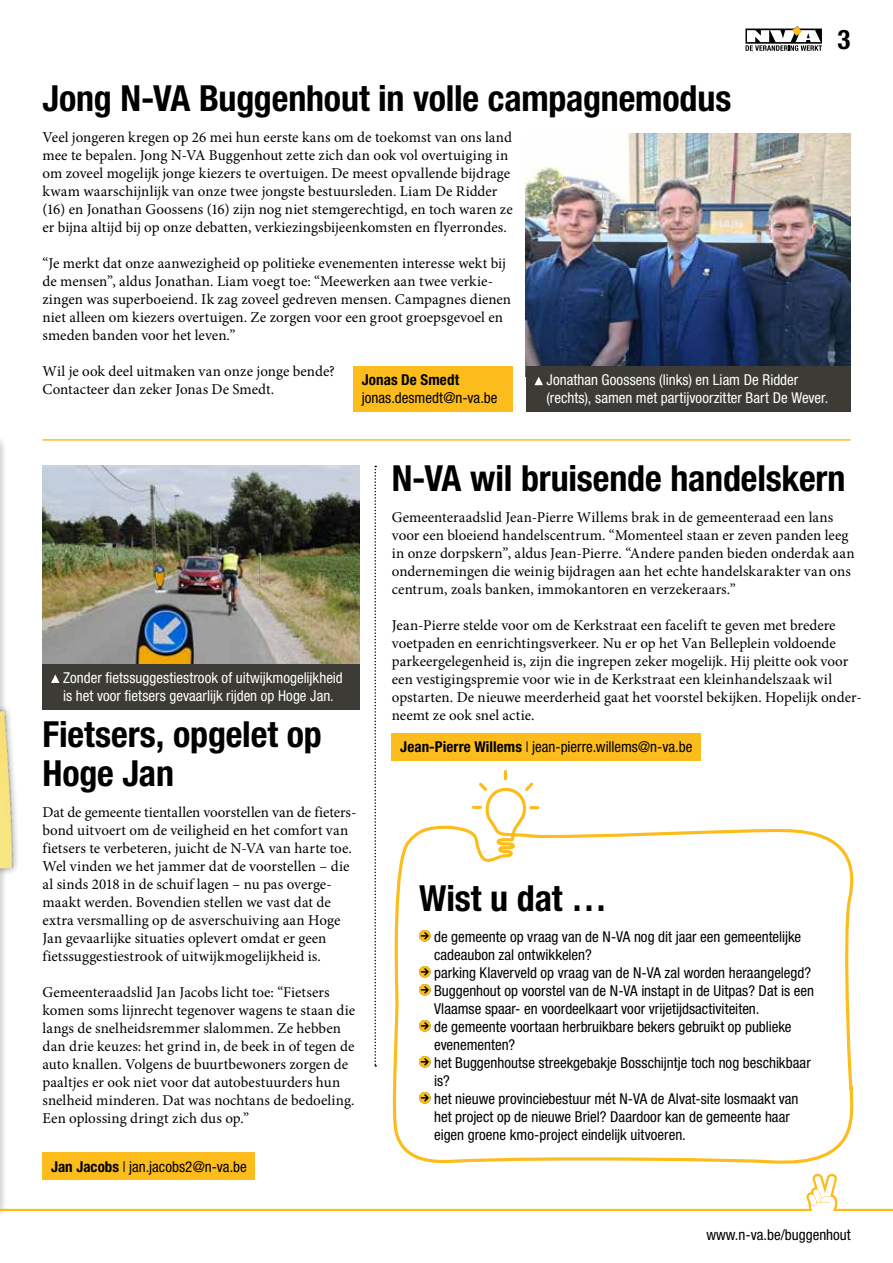
<style>
.page{position:relative;width:893px;height:1263px;background:#fff}
.page>*{position:absolute;margin:0;border:0;box-sizing:border-box;transform-origin:0 0}
.t1{font:700 condensed 36px/39px "Helvetica Neue LT Std";letter-spacing:-.005em;color:#000}
.t2{font:700 condensed 27px "Helvetica Neue LT Std";color:#000}
.t3{font:15px/18px "Minion Pro";color:#000}
.t4{font:condensed 15px/18px "Helvetica Neue LT Std";color:#000}
.t5{font:condensed 15px/18px "Helvetica Neue LT Std";color:#fff}
.t6{font:700 condensed 15px "Helvetica Neue LT Std";letter-spacing:.01em;color:#000}
.s1{font-weight:700}
.s2{font-weight:300}
</style>
<div class="page">
<hr style="left:43px;top:439px;width:807px;height:2px;background:#fcbd1c">
<div style="left:353px;top:366px;width:160px;height:46px;background:#fcbd1c"></div>
<div style="left:43px;top:1152px;width:212px;height:28px;background:#fcbd1c"></div>
<div style="left:392px;top:733px;width:309px;height:28px;background:#fcbd1c"></div>
<img style="left:526px;top:133px;width:324px;height:233px">
<div style="left:0;top:436px;width:8px;height:783px;background:#000;opacity:.4"></div>
<div style="left:526px;top:366px;width:324px;height:46px;background:#3c3b35"></div>
<svg style="left:534px;top:377px;width:9px;height:8px"></svg>
<div style="left:0;top:696px;width:20px;height:181px;background:#000;opacity:.4"></div>
<img style="left:0;top:700px;width:20px;height:168px">
<img style="left:43px;top:466px;width:317px;height:198px">
<div style="left:43px;top:664px;width:317px;height:45px;background:#3c3b35"></div>
<svg style="left:51px;top:674px;width:9px;height:9px"></svg>
<svg style="left:393px;top:769px;width:461px;height:395px"></svg>
<svg style="left:419px;top:930px;width:11px;height:11px"></svg>
<svg style="left:419px;top:966px;width:11px;height:11px"></svg>
<svg style="left:419px;top:984px;width:11px;height:11px"></svg>
<svg style="left:419px;top:1020px;width:11px;height:11px"></svg>
<svg style="left:419px;top:1056px;width:11px;height:11px"></svg>
<svg style="left:419px;top:1092px;width:11px;height:11px"></svg>
<svg style="left:374px;top:466px;width:2px;height:600px"></svg>
<svg style="left:0;top:1173px;width:893px;height:38px"></svg>
<svg style="left:745px;top:26px;width:77px;height:25px"></svg>
<h2 class="t2" style="left:837px;top:23px;width:14px">3</h2>
<h1 class="t1" style="left:43px;top:78px;width:690px">Jong N-VA Buggenhout in volle campagnemodus</h1>
<p class="t3" style="left:43px;top:128px;width:472px">Veel jongeren kregen op 26 mei hun eerste kans om de toekomst van ons land mee te bepalen. Jong N-VA Buggenhout zette zich dan ook vol overtuiging in om zoveel mogelijk jonge kiezers te overtuigen. De meest opvallende bijdrage kwam waarschijnlijk van onze twee jongste bestuursleden. Liam De Ridder (16) en Jonathan Goossens (16) zijn nog niet stemgerechtigd, en toch waren ze er bijna altijd bij op onze debatten, verkiezingsbijeenkomsten en flyerrondes.</p>
<p class="t3" style="left:43px;top:254px;width:470px">“Je merkt dat onze aanwezigheid op politieke evenementen interesse wekt bij de mensen”, aldus Jonathan. Liam voegt toe: “Meewerken aan twee verkie&shy;zingen was superboeiend. Ik zag zoveel gedreven mensen. Campagnes dienen niet alleen om kiezers overtuigen. Ze zorgen voor een groot groepsgevoel en smeden banden voor het leven.”</p>
<p class="t3" style="left:43px;top:362px;width:294px">Wil je ook deel uitmaken van onze jonge bende?<br>Contacteer dan zeker Jonas De Smedt.</p>
<p class="t6" style="left:362px;top:371px;width:99px">Jonas De Smedt</p>
<p class="t4" style="left:362px;top:389px;width:137px">jonas.desmedt@n-va.be</p>
<p class="t5" style="left:547px;top:371px;width:283px">Jonathan Goossens (links) en Liam De Ridder (rechts), samen met partijvoorzitter Bart De Wever.</p>
<p class="t5" style="left:63px;top:668px;width:281px">Zonder fietssuggestiestrook of uitwijkmogelijkheid is het voor fietsers gevaarlijk rijden op Hoge Jan.</p>
<h1 class="t1" style="left:43px;top:714px;width:281px">Fietsers, opgelet op<br>Hoge Jan</h1>
<p class="t3" style="left:43px;top:803px;width:315px">Dat de gemeente tientallen voorstellen van de fieters&shy;bond uitvoert om de veiligheid en het comfort van fietsers te verbeteren, juicht de N-VA van harte toe.<br>Wel vinden we het jammer dat de voorstellen – die al sinds 2018 in de schuif lagen – nu pas overge&shy;maakt werden. Bovendien stellen we vast dat de extra versmalling op de asverschuiving aan Hoge Jan gevaarlijke situaties oplevert omdat er geen fietssuggestiestrook of uitwijkmogelijkheid is.</p>
<p class="t3" style="left:43px;top:983px;width:314px">Gemeenteraadslid Jan Jacobs licht toe: “Fietsers komen soms lijnrecht tegenover wagens te staan die langs de snelheidsremmer slalommen. Ze hebben dan drie keuzes: het grind in, de beek in of tegen de auto knallen. Volgens de buurtbewoners zorgen de paaltjes er ook niet voor dat autobestuurders hun snelheid minderen. Dat was nochtans de bedoeling.<br>Een oplossing dringt zich dus op.”</p>
<p class="t4" style="left:51px;top:1157px;width:197px"><span class="s1">Jan Jacobs</span> <span class="s2">I</span> jan.jacobs2@n-va.be</p>
<h1 class="t1" style="left:392px;top:459px;width:455px">N-VA wil bruisende handelskern</h1>
<p class="t3" style="left:392px;top:508px;width:464px">Gemeenteraadslid Jean-Pierre Willems brak in de gemeenteraad een lans voor een bloeiend handelscentrum. “Momenteel staan er zeven panden leeg in onze dorpskern”, aldus Jean-Pierre. “Andere panden bieden onderdak aan ondernemingen die weinig bijdragen aan het echte handelskarakter van ons centrum, zoals banken, immokantoren en verzekeraars.”</p>
<p class="t3" style="left:392px;top:616px;width:471px">Jean-Pierre stelde voor om de Kerkstraat een facelift te geven met bredere voetpaden en eenrichtingsverkeer. Nu er op het Van Belleplein voldoende parkeergelegenheid is, zijn die ingrepen zeker mogelijk. Hij pleitte ook voor een vestigingspremie voor wie in de Kerkstraat een kleinhandelszaak wil opstarten. De nieuwe meerderheid gaat het voorstel bekijken. Hopelijk onder&shy;neemt ze ook snel actie.</p>
<p class="t4" style="left:400px;top:738px;width:294px"><span class="s1">Jean-Pierre Willems</span> <span class="s2">I</span> jean-pierre.willems@n-va.be</p>
<h1 class="t1" style="left:419px;top:878px;width:190px">Wist u dat …</h1>
<p class="t4" style="left:434px;top:927px;width:382px">de gemeente op vraag van de N-VA nog dit jaar een gemeentelijke cadeaubon zal ontwikkelen?<br>parking Klaverveld op vraag van de N-VA zal worden heraangelegd?<br>Buggenhout op voorstel van de N-VA instapt in de Uitpas? Dat is een Vlaamse spaar- en voordeelkaart voor vrijetijdsactiviteiten.<br>de gemeente voortaan herbruikbare bekers gebruikt op publieke evenementen?<br>het Buggenhoutse streekgebakje Bosschijntje toch nog beschikbaar is?<br>het nieuwe provinciebestuur mét N-VA de Alvat-site losmaakt van het project op de nieuwe Briel? Daardoor kan de gemeente haar eigen groene kmo-project eindelijk uitvoeren.</p>
<p class="t4" style="left:706px;top:1225px;width:146px">www.n-va.be/buggenhout</p>
</div>
